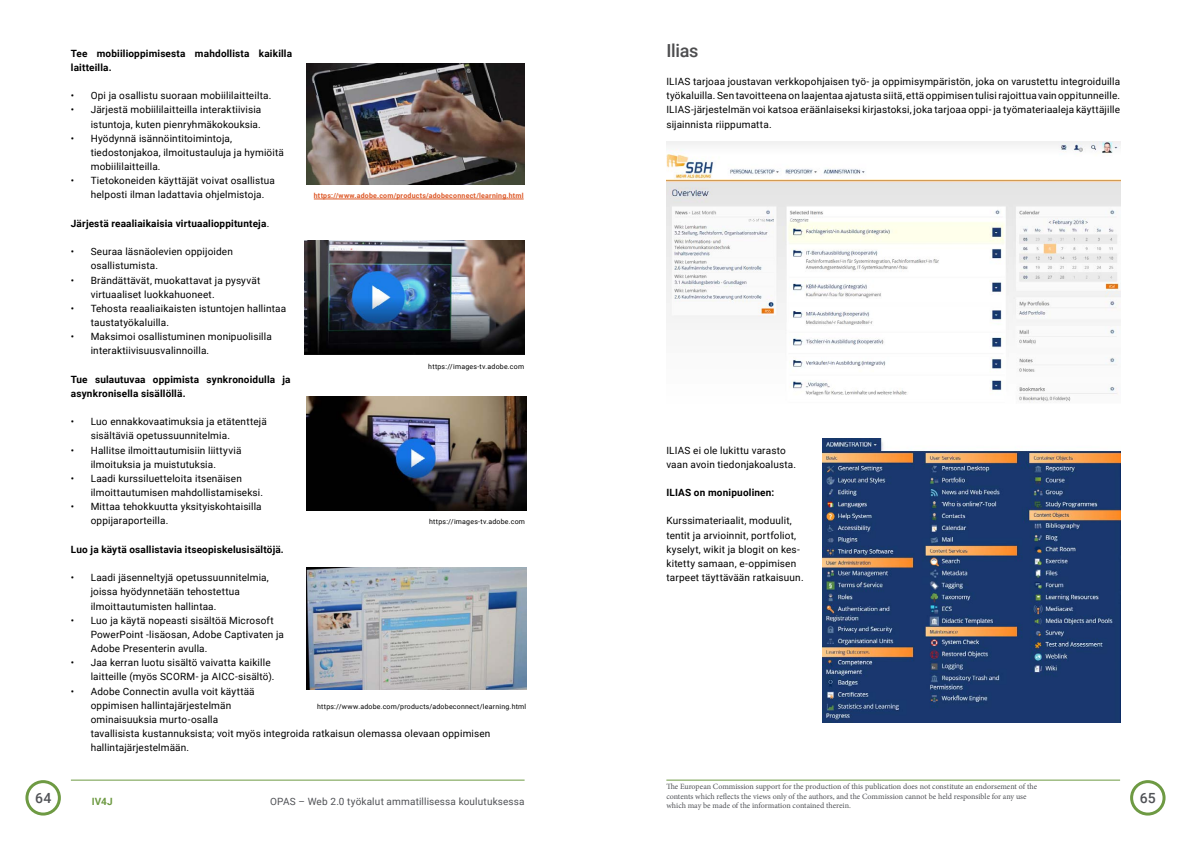
<style>
.page{position:relative;width:1191px;height:842px;background:#fff}
.page>*{position:absolute;margin:0;border:0;box-sizing:border-box;transform-origin:0 0}
.Heading_Inner{font:500 18px "Roboto";letter-spacing:-.015em;color:#4d4d4f}
.t1{font:500 14px "Roboto";color:#505256}
.Normal_Paragraph_Jus{font:10px/14.2px "Roboto";letter-spacing:.015em;color:#000}
.Normal_Paragraph_Jus-2{font:700 10px/14.2px "Roboto";letter-spacing:.015em;color:#000}
.Normal_Pargraph_Left{font:10px/14.2px "Roboto";letter-spacing:.015em;color:#000}
.t2{font:10px "Roboto";letter-spacing:.015em;color:#505256}
.t3{font:700 10px "Roboto";color:#6e9a43}
.t4{font:8px/9.6px "Minion Pro";letter-spacing:-.005em;color:#505256}
.t5{font:7px "Roboto";letter-spacing:.03em;color:#000}
.t6{font:700 7px "Roboto";letter-spacing:.035em;color:#dd5928}
.s1{font-weight:400}
</style>
<div class="page">
<div style="left:1130px;top:780px;width:35px;height:35px;border:3px solid #6e9a43;border-radius:50%"></div>
<div style="left:25px;top:780px;width:36px;height:35px;border:3px solid #6e9a43;border-radius:50%"></div>
<hr style="left:71px;top:780px;width:453px;height:1px;background:#6e9a43">
<hr style="left:666px;top:780px;width:454px;height:1px;background:#6e9a43">
<hr style="left:314px;top:199px;width:209px;height:1px;background:#dd5928">
<img style="left:306px;top:64px;width:219px;height:120px">
<img style="left:305px;top:241px;width:220px;height:113px">
<img style="left:306px;top:397px;width:220px;height:113px">
<img style="left:306px;top:567px;width:220px;height:123px">
<img style="left:666px;top:142px;width:454px;height:261px">
<img style="left:822px;top:439px;width:298px;height:284px">
<p class="Normal_Paragraph_Jus-2" style="left:71px;top:46px;width:223px">Tee mobiilioppimisesta mahdollista kaikilla laitteilla.</p>
<p class="Normal_Paragraph_Jus" style="left:71px;top:88px;width:202px">• Opi ja osallistu suoraan mobiililaitteilta.</p>
<p class="Normal_Paragraph_Jus" style="left:71px;top:102px;width:192px;text-align:right">• Järjestä mobiililaitteilla interaktiivisia istuntoja, kuten pienryhmäkokouksia.</p>
<p class="Normal_Paragraph_Jus" style="left:91px;top:131px;width:195px;text-indent:-20px">• Hyödynnä isännöintitoimintoja, tiedostonjakoa, ilmoitustauluja ja hymiöitä mobiililaitteilla.</p>
<p class="Normal_Paragraph_Jus" style="left:91px;top:173px;width:186px;text-indent:-20px">• Tietokoneiden käyttäjät voivat osallistua helposti ilman ladattavia ohjelmistoja.</p>
<p class="Normal_Paragraph_Jus-2" style="left:71px;top:216px;width:200px">Järjestä reaaliaikaisia virtuaalioppitunteja<span class="s1">.</span></p>
<p class="Normal_Paragraph_Jus" style="left:91px;top:244px;width:144px;text-indent:-20px">• Seuraa läsnäolevien oppijoiden osallistumista.</p>
<p class="Normal_Paragraph_Jus" style="left:91px;top:272px;width:171px;text-indent:-20px">• Brändättävät, muokattavat ja pysyvät virtuaaliset luokkahuoneet.</p>
<p class="Normal_Paragraph_Jus" style="left:91px;top:301px;width:197px;text-indent:-20px">• Tehosta reaaliaikaisten istuntojen hallintaa taustatyökaluilla.</p>
<p class="Normal_Paragraph_Jus" style="left:91px;top:329px;width:182px;text-indent:-20px">• Maksimoi osallistuminen monipuolisilla interaktiivisuusvalinnoilla.</p>
<p class="Normal_Paragraph_Jus-2" style="left:71px;top:372px;width:221px">Tue sulautuvaa oppimista synkronoidulla ja asynkronisella sisällöllä.</p>
<p class="Normal_Paragraph_Jus" style="left:91px;top:414px;width:177px;text-indent:-20px">• Luo ennakkovaatimuksia ja etätenttejä sisältäviä opetussuunnitelmia.</p>
<p class="Normal_Paragraph_Jus" style="left:71px;top:443px;width:172px;text-align:center">• Hallitse ilmoittautumisiin liittyviä ilmoituksia ja muistutuksia.</p>
<p class="Normal_Paragraph_Jus" style="left:91px;top:471px;width:174px;text-indent:-20px">• Laadi kurssiluetteloita itsenäisen ilmoittautumisen mahdollistamiseksi.</p>
<p class="Normal_Paragraph_Jus" style="left:91px;top:499px;width:172px;text-indent:-20px">• Mittaa tehokkuutta yksityiskohtaisilla oppijaraporteilla.</p>
<p class="Normal_Paragraph_Jus-2" style="left:71px;top:542px;width:214px">Luo ja käytä osallistavia itseopiskelusisältöjä.</p>
<p class="Normal_Paragraph_Jus" style="left:91px;top:570px;width:180px;text-indent:-20px">• Laadi jäsenneltyjä opetussuunnitelmia, joissa hyödynnetään tehostettua ilmoittautumisten hallintaa.</p>
<p class="Normal_Paragraph_Jus" style="left:91px;top:613px;width:195px;text-indent:-20px">• Luo ja käytä nopeasti sisältöä Microsoft<br>PowerPoint -lisäosan, Adobe Captivaten ja<br>Adobe Presenterin avulla.</p>
<p class="Normal_Paragraph_Jus" style="left:91px;top:655px;width:185px;text-indent:-20px">• Jaa kerran luotu sisältö vaivatta kaikille laitteille (myös SCORM- ja AICC-sisältö).</p>
<p class="Normal_Paragraph_Jus" style="left:91px;top:683px;width:401px;text-indent:-20px">• Adobe Connectin avulla voit käyttää<br>oppimisen hallintajärjestelmän<br>ominaisuuksia murto-osalla<br>tavallisista kustannuksista; voit myös integroida ratkaisun olemassa olevaan oppimisen hallintajärjestelmään.</p>
<p class="t6" style="left:314px;top:191px;width:211px">https://www.adobe.com/products/adobeconnect/learning.html</p>
<p class="t5" style="left:428px;top:361px;width:97px">https://images-tv.adobe.com</p>
<p class="t5" style="left:429px;top:517px;width:97px">https://images-tv.adobe.com</p>
<p class="t5" style="left:317px;top:701px;width:211px">https://www.adobe.com/products/adobeconnect/learning.html</p>
<p class="Heading_Inner" style="left:666px;top:38px;width:34px">Ilias</p>
<p class="Normal_Paragraph_Jus" style="left:666px;top:74px;width:455px;text-align:justify">ILIAS tarjoaa joustavan verkkopohjaisen työ- ja oppimisympäristön, joka on varustettu integroiduilla työkaluilla. Sen tavoitteena on laajentaa ajatusta siitä, että oppimisen tulisi rajoittua vain oppitunneille.<br>ILIAS-järjestelmän voi katsoa eräänlaiseksi kirjastoksi, joka tarjoaa oppi- ja työmateriaaleja käyttäjille sijainnista riippumatta.</p>
<p class="Normal_Pargraph_Left" style="left:666px;top:443px;width:131px">ILIAS ei ole lukittu varasto vaan avoin tiedonjakoalusta.</p>
<p class="Normal_Paragraph_Jus-2" style="left:666px;top:485px;width:109px">ILIAS on monipuolinen:</p>
<p class="Normal_Pargraph_Left" style="left:666px;top:513px;width:139px">Kurssimateriaalit, moduulit, tentit ja arvioinnit, portfoliot, kyselyt, wikit ja blogit on kes&shy;kitetty samaan, e-oppimisen tarpeet täyttävään ratkaisuun.</p>
<p class="t4" style="left:666px;top:782px;width:372px">The European Commission support for the production of this publication does not constitute an endorsement of the contents which reflects the views only of the authors, and the Commission cannot be held responsible for any use</p>
<h2 class="t1" style="left:35px;top:788px;width:18px">64</h2>
<p class="t3" style="left:92px;top:794px;width:23px">IV4J</p>
<h2 class="t1" style="left:1139px;top:788px;width:18px">65</h2>
<p class="t2" style="left:270px;top:794px;width:256px">OPAS – Web 2.0 työkalut ammatillisessa koulutuksessa</p>
<p class="t4" style="left:666px;top:801px;width:186px">which may be made of the information contained therein.</p>
</div>
